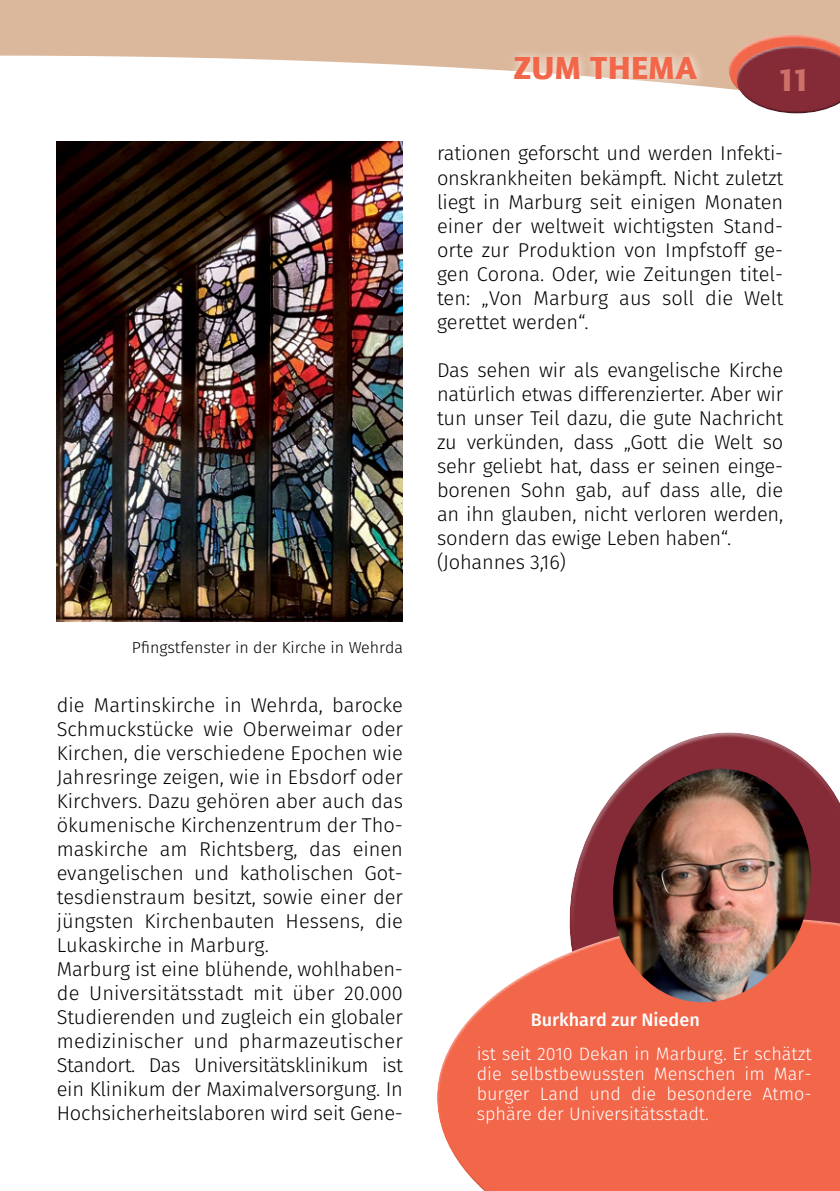
<style>
.page{position:relative;width:840px;height:1191px;background:#fff}
.page>*{position:absolute;margin:0;border:0;box-sizing:border-box;transform-origin:0 0}
.t1{font:900 32px "AT Quay Sans";color:#f26649}
.t2{font:900 32px "AT Quay Sans";color:#ce7067}
.t3{font:300 20px/24px "Fira Sans";letter-spacing:-.01em;color:#000}
.t4{font:300 18px/20px "Fira Sans";color:#fff;text-align:justify}
.t5{font:500 18px "Fira Sans";color:#fff}
.t6{font:300 16px "Fira Sans";color:#000}
</style>
<div class="page">
<svg style="left:679px;top:732px;width:98px;height:11px"></svg>
<svg style="left:569px;top:743px;width:270px;height:172px;fill:#842b37"></svg>
<div style="left:433px;top:915px;width:406px;height:228px;background:#fff;opacity:.5"></div>
<div style="left:442px;top:1016px;width:397px;height:175px;background:#f26649"></div>
<svg style="left:0;top:0;width:839px;height:89px;fill:#dbb79b"></svg>
<div style="left:725px;top:32px;width:114px;height:49px;background:#dbb79b"></div>
<svg style="left:728px;top:35px;width:101px;height:55px"></svg>
<div style="left:732px;top:42px;width:107px;height:48px;background:#fff;opacity:.5"></div>
<div style="left:734px;top:64px;width:105px;height:50px;background:#000;opacity:.5"></div>
<img style="left:611px;top:768px;width:199px;height:245px">
<div style="left:505px;top:48px;width:200px;height:41px;background:#fff;opacity:.75"></div>
<img style="left:57px;top:142px;width:346px;height:479px">
<p class="t6" style="left:132px;top:636px;width:272px">Pfingstfenster in der Kirche in Wehrda</p>
<p class="t3" style="left:57px;top:693px;width:347px">die Martinskirche in Wehrda, barocke Schmuckstücke wie Oberweimar oder Kirchen, die verschiedene Epochen wie Jahresringe zeigen, wie in Ebsdorf oder Kirchvers. Dazu gehören aber auch das ökumenische Kirchenzentrum der Tho&shy;maskirche am Richtsberg, das einen evangelischen und katholischen Got&shy;tesdienstraum besitzt, sowie einer der jüngsten Kirchenbauten Hessens, die Lukaskirche in Marburg.<br>Marburg ist eine blühende, wohlhaben&shy;de Universitätsstadt mit über 20.000<br>Studierenden und zugleich ein globaler medizinischer und pharmazeutischer Standort. Das Universitätsklinikum ist ein Klinikum der Maximalversorgung. In Hochsicherheitslaboren wird seit Gene-</p>
<h1 class="t1" style="left:513px;top:49px;width:186px">ZUM THEMA</h1>
<h1 class="t2" style="left:776px;top:61px;width:36px">11</h1>
<p class="t3" style="left:437px;top:141px;width:347px;text-align:justify">rationen geforscht und werden Infekti&shy;onskrankheiten bekämpft. Nicht zuletzt liegt in Marburg seit einigen Monaten einer der weltweit wichtigsten Stand&shy;orte zur Produktion von Impfstoff ge&shy;gen Corona. Oder, wie Zeitungen titel&shy;ten: „Von Marburg aus soll die Welt gerettet werden“.</p>
<p class="t3" style="left:437px;top:357px;width:347px">Das sehen wir als evangelische Kirche natürlich etwas differenzierter. Aber wir tun unser Teil dazu, die gute Nachricht zu verkünden, dass „Gott die Welt so sehr geliebt hat, dass er seinen einge&shy;borenen Sohn gab, auf dass alle, die an ihn glauben, nicht verloren werden, sondern das ewige Leben haben“. (Johannes 3,16)</p>
<p class="t5" style="left:530px;top:1005px;width:170px">Burkhard zur Nieden</p>
<p class="t4" style="left:476px;top:1043px;width:336px">ist seit 2010 Dekan in Marburg. Er schätzt die selbstbewussten Menschen im Mar&shy;burger Land und die besondere Atmo&shy;sphäre der Universitätsstadt.</p>
</div>
